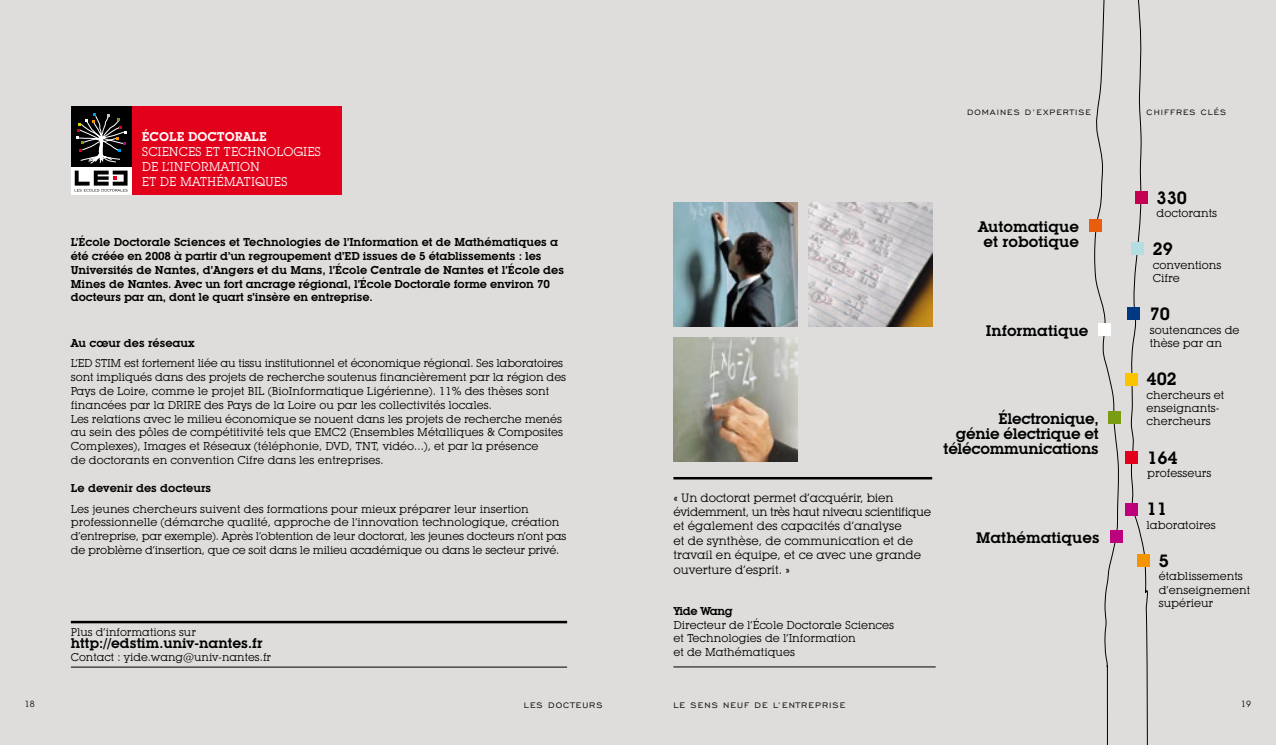
<style>
.page{position:relative;width:1276px;height:745px;background:#fff}
.page>*{position:absolute;margin:0;border:0;box-sizing:border-box;transform-origin:0 0}
.t1{font:600 17.5px "Lubalin Graph IT Cby BT";color:#000}
.t2{font:600 15px/15px "Lubalin Graph IT Cby BT";letter-spacing:-.02em;color:#000;text-align:right}
.t3{font:600 15px/15px "Lubalin Graph IT Cby BT";color:#000;text-align:center}
.t4{font:600 13.75px "Lubalin Graph IT Cby BT";color:#000}
.t5{font:12.5px/15px "Lubalin Graph IT Cby BT";color:#fff}
.t6{font:600 12.5px "Lubalin Graph IT Cby BT";color:#fff}
.t7{font:11.88px/14.4px "Lubalin Graph IT Cby BT";color:#000}
.t8{font:11.25px/13.8px "Lubalin Graph IT Cby BT";color:#000}
.t9{font:600 11.25px/13.8px "Lubalin Graph IT Cby BT";letter-spacing:-.01em;color:#000}
.t10{font:600 11.25px "Lubalin Graph IT Cby BT";letter-spacing:-.03em;color:#000}
.t11{font:11px "Lubalin Graph IT Cby BT";color:#000}
.t12{font:10.25px "Engravers Gothic BT";letter-spacing:.1em;color:#000}
.t13{font:10px "Engravers Gothic BT";letter-spacing:.1em;color:#000}
.t14{font:8.75px "Lubalin Graph IT Cby BT";color:#000}
</style>
<div class="page">
<div style="left:0;top:0;width:1276px;height:744px;background:#dfdddb"></div>
<svg style="left:1129px;top:0;width:19px;height:744px"></svg>
<svg style="left:1094px;top:0;width:24px;height:744px"></svg>
<img style="left:808px;top:202px;width:124px;height:124px">
<img style="left:673px;top:202px;width:124px;height:124px">
<img style="left:673px;top:337px;width:124px;height:124px">
<div style="left:1089px;top:219px;width:13px;height:13px;background:#e95d0f"></div>
<div style="left:1110px;top:529px;width:12px;height:13px;background:#bd007b"></div>
<div style="left:1108px;top:411px;width:13px;height:13px;background:#7a9c13"></div>
<div style="left:1098px;top:322px;width:12px;height:13px;background:#fff"></div>
<div style="left:1127px;top:307px;width:13px;height:13px;background:#003882"></div>
<div style="left:1130px;top:242px;width:13px;height:13px;background:#b5dee2"></div>
<div style="left:1125px;top:372px;width:13px;height:13px;background:#fcc400"></div>
<div style="left:1135px;top:191px;width:13px;height:13px;background:#c50053"></div>
<div style="left:1124px;top:450px;width:13px;height:13px;background:#e2001a"></div>
<div style="left:1125px;top:502px;width:13px;height:13px;background:#bd007b"></div>
<div style="left:1137px;top:553px;width:13px;height:13px;background:#f39400"></div>
<div style="left:131px;top:106px;width:211px;height:89px;background:#e2001a"></div>
<div style="left:71px;top:134px;width:60px;height:61px;background:linear-gradient(to right,#fff,#fff)"></div>
<div style="left:71px;top:106px;width:60px;height:61px;background:#000"></div>
<svg style="left:75px;top:113px;width:53px;height:78px"></svg>
<hr style="left:71px;top:620px;width:496px;height:3px;background:#000">
<hr style="left:71px;top:666px;width:496px;height:1px;background:#000">
<hr style="left:673px;top:666px;width:262px;height:1px;background:#000">
<hr style="left:673px;top:476px;width:259px;height:3px;background:#000">
<p class="t6" style="left:142px;top:128px;width:127px">ÉCOLE DOCTORALE</p>
<p class="t5" style="left:142px;top:143px;width:124px">Sciences et Technologies de l’Information<br>et de Mathématiques</p>
<p class="t9" style="left:71px;top:235px;width:495px">L’École Doctorale Sciences et Technologies de l’Information et de Mathématiques a été créée en 2008 à partir d’un regroupement d’ED issues de 5 établissements : les universités de Nantes, d’Angers et du Mans, l’École centrale de Nantes et l’école des Mines de Nantes. Avec un fort ancrage régional, l’École Doctorale forme environ 70 docteurs par an, dont le quart s’insère en entreprise.</p>
<p class="t9" style="left:71px;top:335px;width:125px">Au cœur des réseaux</p>
<p class="t8" style="left:71px;top:356px;width:497px">L’ED STIM est fortement liée au tissu institutionnel et économique régional. Ses laboratoires sont impliqués dans des projets de recherche soutenus financièrement par la région des Pays de Loire, comme le projet BIL (BioInformatique Ligérienne). 11% des thèses sont financées par la DRIRE des Pays de la Loire ou par les collectivités locales.<br>Les relations avec le milieu économique se nouent dans les projets de recherche menés au sein des pôles de compétitivité tels que EMC2 (Ensembles Métalliques &amp; Composites Complexes), Images et Réseaux (téléphonie, DVD, TNT, vidéo...), et par la présence<br>de doctorants en convention Cifre dans les entreprises.</p>
<p class="t9" style="left:71px;top:480px;width:142px">Le devenir des docteurs</p>
<p class="t8" style="left:71px;top:501px;width:497px">Les jeunes chercheurs suivent des formations pour mieux préparer leur insertion professionnelle (démarche qualité, approche de l’innovation technologique, création d’entreprise, par exemple). Après l’obtention de leur doctorat, les jeunes docteurs n’ont pas de problème d’insertion, que ce soit dans le milieu académique ou dans le secteur privé.</p>
<p class="t11" style="left:71px;top:624px;width:126px">Plus d’informations sur</p>
<p class="t4" style="left:71px;top:634px;width:193px">http://edstim.univ-nantes.fr</p>
<p class="t11" style="left:71px;top:649px;width:202px">Contact : yide.wang@univ-nantes.fr</p>
<p class="t13" style="left:967px;top:107px;width:125px">domaines d’expertise</p>
<p class="t13" style="left:1146px;top:107px;width:81px">chiffres clés</p>
<h2 class="t3" style="left:978px;top:219px;width:102px">Automatique et robotique</h2>
<h2 class="t3" style="left:986px;top:322px;width:104px">Informatique</h2>
<h2 class="t2" style="left:943px;top:411px;width:157px">Électronique,<br>génie électrique et télécommunications</h2>
<p class="t7" style="left:673px;top:490px;width:259px">« Un doctorat permet d’acquérir, bien évidemment, un très haut niveau scientifique et également des capacités d’analyse<br>et de synthèse, de communication et de travail en équipe, et ce avec une grande ouverture d’esprit. »</p>
<p class="t10" style="left:673px;top:604px;width:61px">Yide Wang</p>
<p class="t8" style="left:673px;top:617px;width:222px">Directeur de l’école Doctorale Sciences et Technologies de l’Information<br>et de Mathématiques</p>
<h2 class="t3" style="left:976px;top:529px;width:125px">Mathématiques</h2>
<h1 class="t1" style="left:1156px;top:187px;width:32px">330</h1>
<p class="t8" style="left:1156px;top:206px;width:62px">doctorants</p>
<h1 class="t1" style="left:1152px;top:238px;width:22px">29</h1>
<p class="t8" style="left:1152px;top:258px;width:70px;line-height:13.4px">conventions<br>Cifre</p>
<h1 class="t1" style="left:1149px;top:303px;width:22px">70</h1>
<p class="t8" style="left:1149px;top:322px;width:91px;line-height:13.4px">soutenances de thèse par an</p>
<h1 class="t1" style="left:1146px;top:368px;width:32px">402</h1>
<p class="t8" style="left:1146px;top:387px;width:79px;line-height:13.4px">chercheurs et enseignants&shy;chercheurs</p>
<h1 class="t1" style="left:1147px;top:446px;width:32px">164</h1>
<p class="t8" style="left:1147px;top:466px;width:66px">professeurs</p>
<h1 class="t1" style="left:1146px;top:498px;width:22px">11</h1>
<p class="t8" style="left:1146px;top:517px;width:71px">laboratoires</p>
<h1 class="t1" style="left:1158px;top:549px;width:12px">5</h1>
<p class="t8" style="left:1158px;top:569px;width:93px;line-height:13.4px">établissements d’enseignement supérieur</p>
<p class="t14" style="left:25px;top:698px;width:11px">18</p>
<p class="t14" style="left:1241px;top:698px;width:11px">19</p>
<p class="t12" style="left:524px;top:699px;width:80px">Les docteurs</p>
<p class="t12" style="left:673px;top:699px;width:173px">Le sens neuf de l’entreprise</p>
</div>
